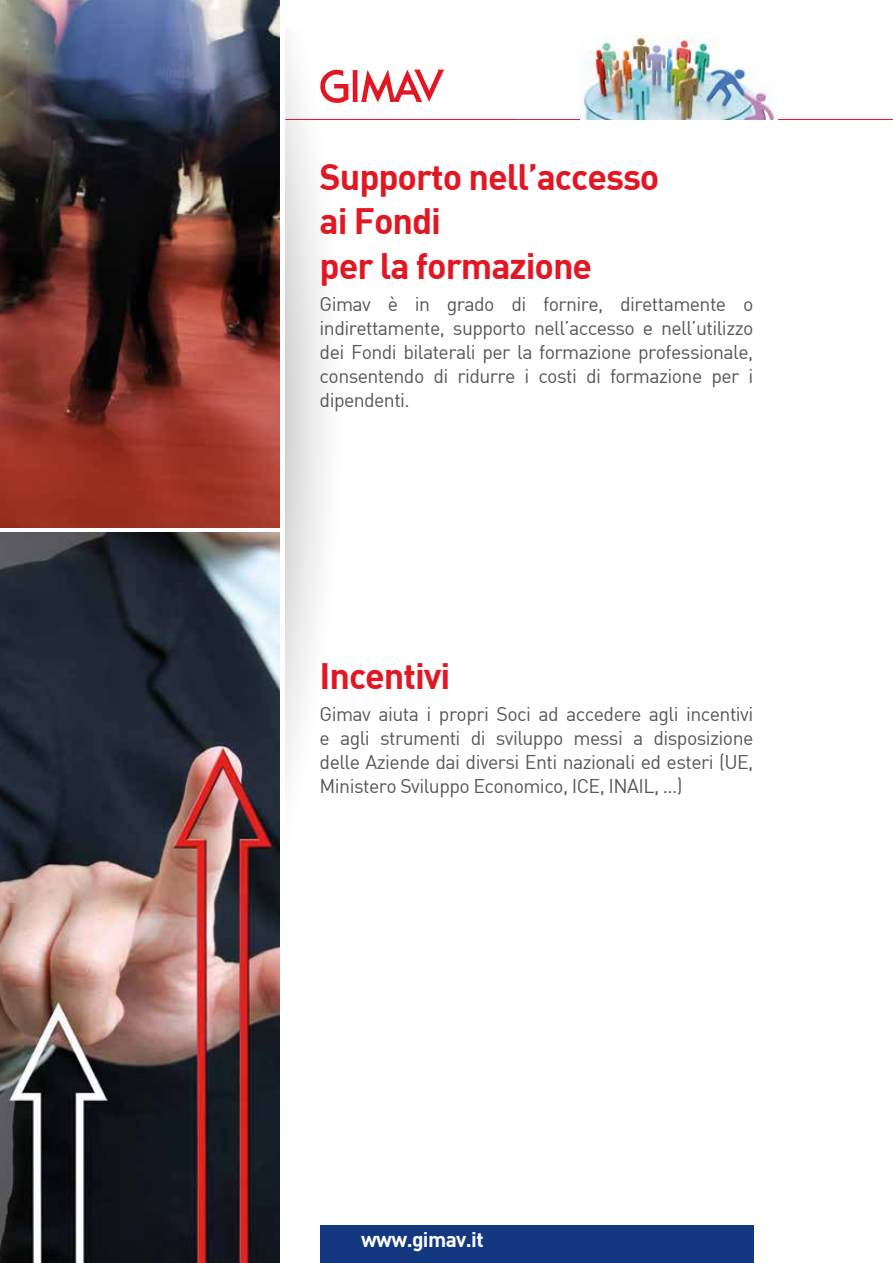
<style>
.page{position:relative;width:893px;height:1263px;background:#fff}
.page>*{position:absolute;margin:0;border:0;box-sizing:border-box;transform-origin:0 0}
.t1{font:36px/44.5px "DIN Bold";letter-spacing:-.03em;color:#e11723}
.t2{font:20.85px "DIN Bold";letter-spacing:-.03em;color:#fff}
.t3{font:19.5px/24px "DIN";letter-spacing:-.03em;color:#575756;text-align:justify}
</style>
<div class="page">
<hr style="left:285px;top:119px;width:608px;height:1px;background:#e11723">
<img style="left:0;top:0;width:279px;height:527px">
<img style="left:0;top:533px;width:279px;height:730px">
<div style="left:320px;top:1226px;width:434px;height:37px;background:#14387f"></div>
<svg style="left:285px;top:40px;width:69px;height:739px"></svg>
<img style="left:581px;top:35px;width:196px;height:84px">
<svg style="left:320px;top:70px;width:124px;height:33px"></svg>
<h1 class="t1" style="left:320px;top:153px;width:341px">Supporto nell’accesso ai Fondi<br>per la formazione</h1>
<p class="t3" style="left:320px;top:292px;width:435px">Gimav è in grado di fornire, direttamente o indirettamente, supporto nell’accesso e nell’utilizzo dei Fondi bilaterali per la formazione professionale, consentendo di ridurre i costi di formazione per i dipendenti.</p>
<h1 class="t1" style="left:320px;top:652px;width:132px">Incentivi</h1>
<p class="t3" style="left:320px;top:702px;width:435px">Gimav aiuta i propri Soci ad accedere agli incentivi e agli strumenti di sviluppo messi a disposizione delle Aziende dai diversi Enti nazionali ed esteri (UE, Ministero Sviluppo Economico, ICE, INAIL, ...)</p>
<p class="t2" style="left:361px;top:1226px;width:124px">www.gimav.it</p>
</div>
